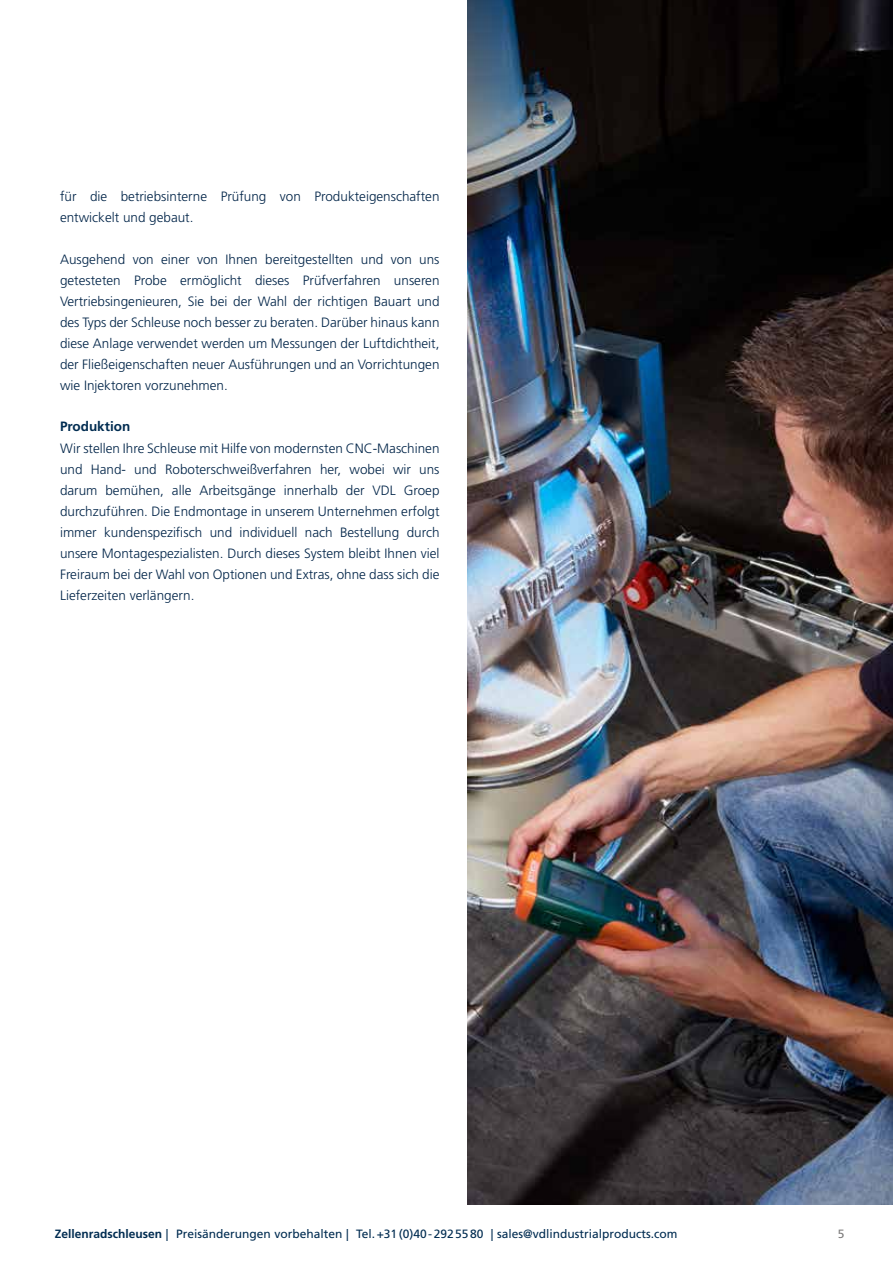
<style>
.page{position:relative;width:893px;height:1263px;background:#fff}
.page>*{position:absolute;margin:0;border:0;box-sizing:border-box;transform-origin:0 0}
.t1{font:300 13.5px/21px "Frutiger LT Pro";color:#002448;text-align:justify}
.t2{font:700 13.5px "Frutiger LT Pro";color:#002c51}
.t3{font:12px "Frutiger LT Pro";color:#002c51}
.t4{font:12px "Frutiger LT Pro";color:#7c7b7b}
.s1{font-weight:700}
</style>
<div class="page">
<img style="left:468px;top:0;width:425px;height:1204px">
<p class="t1" style="left:60px;top:186px;width:381px">für die betriebsinterne Prüfung von Produkteigenschaften entwickelt und gebaut.</p>
<p class="t1" style="left:60px;top:249px;width:381px">Ausgehend von einer von Ihnen bereitgestellten und von uns getesteten Probe ermöglicht dieses Prüfverfahren unseren Vertriebsingenieuren, Sie bei der Wahl der richtigen Bauart und des Typs der Schleuse noch besser zu beraten. Darüber hinaus kann diese Anlage verwendet werden um Messungen der Luftdichtheit, der Fließeigenschaften neuer Ausführungen und an Vorrichtungen wie Injektoren vorzunehmen.</p>
<p class="t2" style="left:60px;top:418px;width:72px">Produktion</p>
<p class="t1" style="left:60px;top:438px;width:381px">Wir stellen Ihre Schleuse mit Hilfe von modernsten CNC-Maschinen und Hand- und Roboterschweißverfahren her, wobei wir uns darum bemühen, alle Arbeitsgänge innerhalb der VDL Groep durchzuführen. Die Endmontage in unserem Unternehmen erfolgt immer kundenspezifisch und individuell nach Bestellung durch unsere Montagespezialisten. Durch dieses System bleibt Ihnen viel Freiraum bei der Wahl von Optionen und Extras, ohne dass sich die Lieferzeiten verlängern.</p>
<p class="t3" style="left:55px;top:1227px;width:624px"><span class="s1">Zellenradschleusen</span> | Preisänderungen vorbehalten | Tel.+31(0)40-2925580 | sales@vdlindustrialproducts.com</p>
<p class="t4" style="left:838px;top:1227px;width:8px">5</p>
</div>
